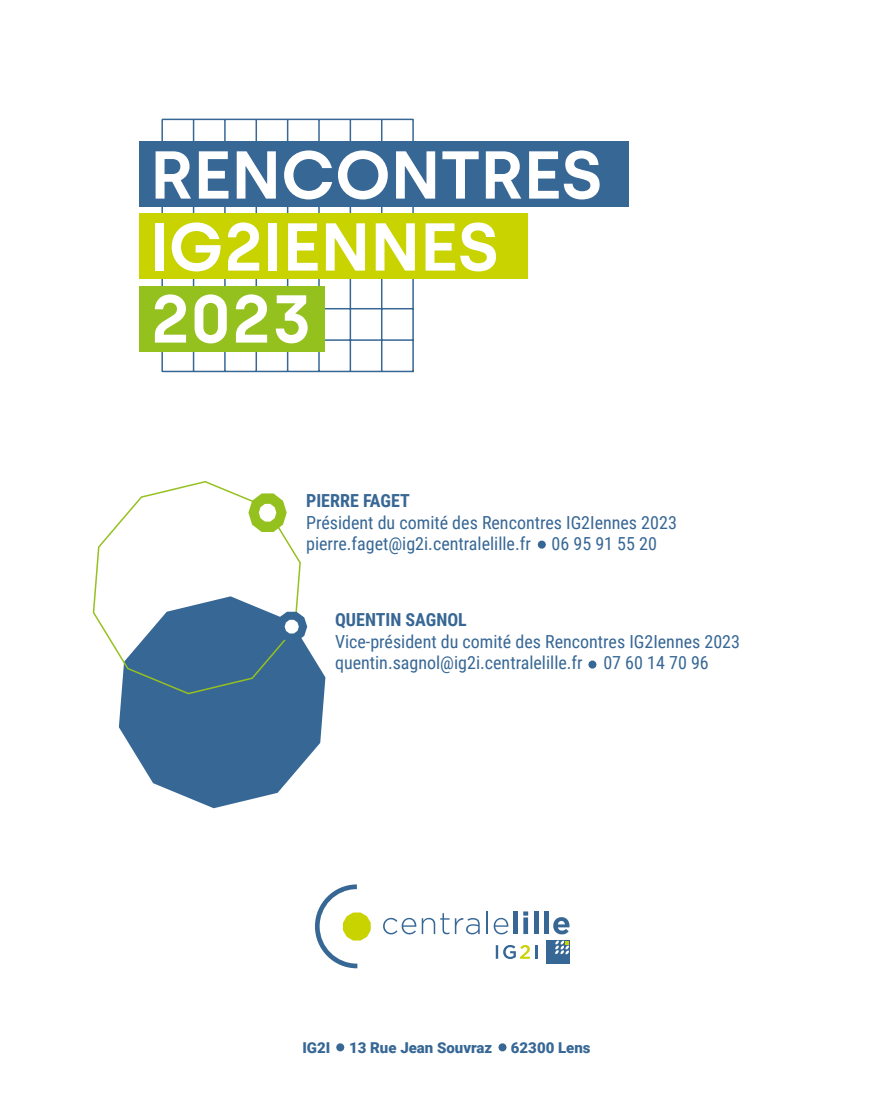
<style>
.page{position:relative;width:893px;height:1106px;background:#fff}
.page>*{position:absolute;margin:0;border:0;box-sizing:border-box;transform-origin:0 0}
.t1{font:600 67.5px/72px "Silka";color:#fff}
.t2{font:18px/21.6px "Roboto Condensed";color:#376795}
.t3{font:700 18px "Roboto Condensed";color:#376795}
.t4{font:900 15px "Roboto";color:#376795}
</style>
<div class="page">
<svg style="left:119px;top:626px;width:206px;height:182px;fill:#376795"></svg>
<hr style="left:162px;top:119px;width:251px;height:1px;background:#376795">
<hr style="left:162px;top:308px;width:251px;height:1px;background:#376795">
<hr style="left:162px;top:339px;width:251px;height:2px;background:#376795">
<hr style="left:162px;top:371px;width:251px;height:1px;background:#376795">
<hr style="left:161px;top:119px;width:2px;height:253px;background:#376795">
<hr style="left:193px;top:119px;width:1px;height:253px;background:#376795">
<hr style="left:224px;top:119px;width:2px;height:253px;background:#376795">
<hr style="left:256px;top:119px;width:1px;height:253px;background:#376795">
<hr style="left:287px;top:119px;width:1px;height:253px;background:#376795">
<hr style="left:318px;top:119px;width:2px;height:253px;background:#376795">
<hr style="left:350px;top:119px;width:1px;height:253px;background:#376795">
<hr style="left:381px;top:119px;width:1px;height:253px;background:#376795">
<hr style="left:412px;top:119px;width:2px;height:253px;background:#376795">
<div style="left:546px;top:940px;width:23px;height:23px;background:#376795"></div>
<svg style="left:496px;top:945px;width:41px;height:14px"></svg>
<svg style="left:555px;top:940px;width:14px;height:14px"></svg>
<svg style="left:383px;top:917px;width:33px;height:17px"></svg>
<svg style="left:422px;top:913px;width:58px;height:21px"></svg>
<hr style="left:486px;top:911px;width:2px;height:23px;background:#376795">
<svg style="left:494px;top:917px;width:14px;height:17px"></svg>
<div style="left:513px;top:911px;width:5px;height:23px;background:#376795"></div>
<svg style="left:523px;top:911px;width:5px;height:23px"></svg>
<hr style="left:534px;top:911px;width:4px;height:23px;background:#376795">
<div style="left:544px;top:911px;width:5px;height:23px;background:#376795"></div>
<svg style="left:553px;top:917px;width:16px;height:17px"></svg>
<svg style="left:315px;top:884px;width:56px;height:84px"></svg>
<svg style="left:498px;top:1043px;width:9px;height:8px"></svg>
<svg style="left:336px;top:1043px;width:8px;height:8px"></svg>
<div style="left:139px;top:214px;width:389px;height:65px;background:#c8d300"></div>
<div style="left:139px;top:142px;width:489px;height:65px;background:#376795"></div>
<div style="left:140px;top:286px;width:185px;height:65px;background:#95c11f"></div>
<svg style="left:92px;top:481px;width:210px;height:214px"></svg>
<svg style="left:248px;top:493px;width:39px;height:39px"></svg>
<svg style="left:538px;top:540px;width:8px;height:8px"></svg>
<svg style="left:276px;top:611px;width:31px;height:30px"></svg>
<svg style="left:588px;top:660px;width:9px;height:8px"></svg>
<h1 class="t1" style="left:150px;top:139px;width:454px">RENCONTRES<br>IG2IENNES<br>2023</h1>
<p class="t3" style="left:306px;top:488px;width:105px">PIERRE FAGET</p>
<p class="t2" style="left:306px;top:510px;width:372px">Président du comité des Rencontres IG2Iennes 2023 pierre.faget@ig2i.centralelille.fr 06 95 91 55 20</p>
<p class="t3" style="left:335px;top:607px;width:133px">QUENTIN SAGNOL</p>
<p class="t2" style="left:335px;top:630px;width:407px">Vice-président du comité des Rencontres IG2Iennes 2023 quentin.sagnol@ig2i.centralelille.fr 07 60 14 70 96</p>
<p class="t4" style="left:302px;top:1036px;width:290px">IG2I 13 Rue Jean Souvraz 62300 Lens</p>
</div>
